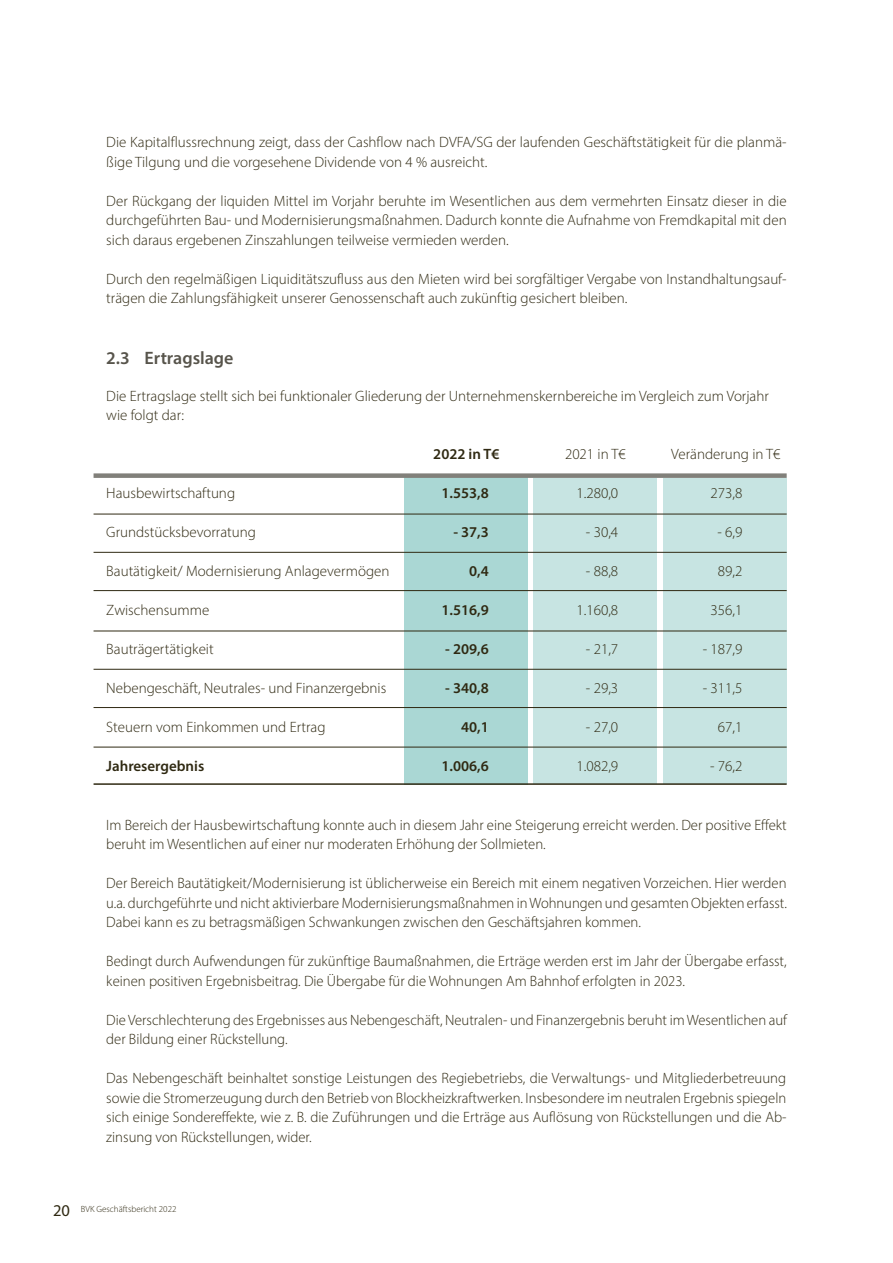
<style>
.page{position:relative;width:893px;height:1263px;background:#fff}
.page>*{position:absolute;margin:0;border:0;box-sizing:border-box;transform-origin:0 0}
.t1{font:600 18px "Myriad Pro";color:#57544b}
.t2{font:300 15px/19.5px "Myriad Pro";color:#2f2912}
.t3{font:600 15px "Myriad Pro";color:#2f2912}
.t4{font:300 9px "Myriad Pro";color:#2f2912}
.s1{font-weight:400;font-size:16.5px}
</style>
<div class="page">
<div style="left:534px;top:478px;width:123px;height:305px;background:#c7e4e2"></div>
<div style="left:663px;top:478px;width:124px;height:305px;background:#c7e4e2"></div>
<div style="left:404px;top:478px;width:123px;height:307px;background:#aad7d4"></div>
<div style="left:94px;top:473px;width:693px;height:5px;background:#81807a"></div>
<hr style="left:94px;top:514px;width:693px;height:1px;background:#2f2912">
<hr style="left:94px;top:552px;width:693px;height:1px;background:#2f2912">
<hr style="left:94px;top:590px;width:693px;height:1px;background:#2f2912">
<hr style="left:94px;top:631px;width:693px;height:1px;background:#2f2912">
<hr style="left:94px;top:669px;width:693px;height:1px;background:#2f2912">
<hr style="left:94px;top:707px;width:693px;height:1px;background:#2f2912">
<hr style="left:94px;top:747px;width:693px;height:1px;background:#2f2912">
<hr style="left:94px;top:783px;width:693px;height:2px;background:#2f2912">
<p class="t2" style="left:106px;top:132px;width:682px">Die Kapitalflussrechnung zeigt, dass der Cashflow nach DVFA/SG der laufenden Geschäftstätigkeit für die planmä&shy;ßige Tilgung und die vorgesehene Dividende von 4 % ausreicht.</p>
<p class="t2" style="left:106px;top:191px;width:682px;text-align:justify">Der Rückgang der liquiden Mittel im Vorjahr beruhte im Wesentlichen aus dem vermehrten Einsatz dieser in die durchgeführten Bau- und Modernisierungsmaßnahmen. Dadurch konnte die Aufnahme von Fremdkapital mit den sich daraus ergebenen Zinszahlungen teilweise vermieden werden.</p>
<p class="t2" style="left:106px;top:269px;width:682px">Durch den regelmäßigen Liquiditätszufluss aus den Mieten wird bei sorgfältiger Vergabe von Instandhaltungsauf&shy;trägen die Zahlungsfähigkeit unserer Genossenschaft auch zukünftig gesichert bleiben.</p>
<p class="t1" style="left:106px;top:346px;width:129px">2.3 Ertragslage</p>
<p class="t2" style="left:106px;top:386px;width:664px">Die Ertragslage stellt sich bei funktionaler Gliederung der Unternehmenskernbereiche im Vergleich zum Vorjahr wie folgt dar:</p>
<p class="t3" style="left:433px;top:444px;width:68px">2022 in T€</p>
<p class="t2" style="left:565px;top:444px;width:62px">2021 in T€</p>
<p class="t2" style="left:671px;top:444px;width:111px">Veränderung in T€</p>
<p class="t2" style="left:106px;top:483px;width:130px">Hausbewirtschaftung</p>
<p class="t3" style="left:442px;top:483px;width:49px">1.553,8</p>
<p class="t2" style="left:576px;top:483px;width:43px">1.280,0</p>
<p class="t2" style="left:710px;top:483px;width:33px">273,8</p>
<p class="t2" style="left:106px;top:522px;width:151px">Grundstücksbevorratung</p>
<p class="t3" style="left:453px;top:522px;width:37px">- 37,3</p>
<p class="t2" style="left:586px;top:522px;width:34px">- 30,4</p>
<p class="t2" style="left:717px;top:522px;width:27px">- 6,9</p>
<p class="t2" style="left:106px;top:561px;width:285px">Bautätigkeit/ Modernisierung Anlagevermögen</p>
<p class="t3" style="left:469px;top:561px;width:21px">0,4</p>
<p class="t2" style="left:586px;top:561px;width:34px">- 88,8</p>
<p class="t2" style="left:718px;top:561px;width:26px">89,2</p>
<p class="t2" style="left:106px;top:600px;width:105px">Zwischensumme</p>
<p class="t3" style="left:442px;top:600px;width:49px">1.516,9</p>
<p class="t2" style="left:576px;top:600px;width:43px">1.160,8</p>
<p class="t2" style="left:710px;top:600px;width:33px">356,1</p>
<p class="t2" style="left:106px;top:639px;width:109px">Bauträgertätigkeit</p>
<p class="t3" style="left:445px;top:639px;width:45px">- 209,6</p>
<p class="t2" style="left:586px;top:639px;width:34px">- 21,7</p>
<p class="t2" style="left:703px;top:639px;width:41px">- 187,9</p>
<p class="t2" style="left:106px;top:678px;width:282px">Nebengeschäft, Neutrales- und Finanzergebnis</p>
<p class="t3" style="left:445px;top:678px;width:45px">- 340,8</p>
<p class="t2" style="left:586px;top:678px;width:34px">- 29,3</p>
<p class="t2" style="left:703px;top:678px;width:41px">- 311,5</p>
<p class="t2" style="left:106px;top:717px;width:221px">Steuern vom Einkommen und Ertrag</p>
<p class="t3" style="left:461px;top:717px;width:29px">40,1</p>
<p class="t2" style="left:586px;top:717px;width:34px">- 27,0</p>
<p class="t2" style="left:718px;top:717px;width:26px">67,1</p>
<p class="t3" style="left:106px;top:756px;width:99px">Jahresergebnis</p>
<p class="t3" style="left:442px;top:756px;width:49px">1.006,6</p>
<p class="t2" style="left:576px;top:756px;width:43px">1.082,9</p>
<p class="t2" style="left:710px;top:756px;width:34px">- 76,2</p>
<p class="t2" style="left:106px;top:815px;width:682px">Im Bereich der Hausbewirtschaftung konnte auch in diesem Jahr eine Steigerung erreicht werden. Der positive Effekt beruht im Wesentlichen auf einer nur moderaten Erhöhung der Sollmieten.</p>
<p class="t2" style="left:106px;top:873px;width:682px;text-align:justify">Der Bereich Bautätigkeit/Modernisierung ist üblicherweise ein Bereich mit einem negativen Vorzeichen. Hier werden u.a. durchgeführte und nicht aktivierbare Modernisierungsmaßnahmen in Wohnungen und gesamten Objekten erfasst.<br>Dabei kann es zu betragsmäßigen Schwankungen zwischen den Geschäftsjahren kommen.</p>
<p class="t2" style="left:106px;top:951px;width:682px">Bedingt durch Aufwendungen für zukünftige Baumaßnahmen, die Erträge werden erst im Jahr der Übergabe erfasst, keinen positiven Ergebnisbeitrag. Die Übergabe für die Wohnungen Am Bahnhof erfolgten in 2023.</p>
<p class="t2" style="left:106px;top:1010px;width:682px">Die Verschlechterung des Ergebnisses aus Nebengeschäft, Neutralen- und Finanzergebnis beruht im Wesentlichen auf der Bildung einer Rückstellung.</p>
<p class="t2" style="left:106px;top:1068px;width:682px;text-align:justify">Das Nebengeschäft beinhaltet sonstige Leistungen des Regiebetriebs, die Verwaltungs- und Mitgliederbetreuung sowie die Stromerzeugung durch den Betrieb von Blockheizkraftwerken. Insbesondere im neutralen Ergebnis spiegeln sich einige Sondereffekte, wie z. B. die Zuführungen und die Erträge aus Auflösung von Rückstellungen und die Ab&shy;zinsung von Rückstellungen, wider.</p>
<p class="t4" style="left:53px;top:1203px;width:125px"><span class="s1">20</span> BVK Geschäftsbericht 2022</p>
</div>
